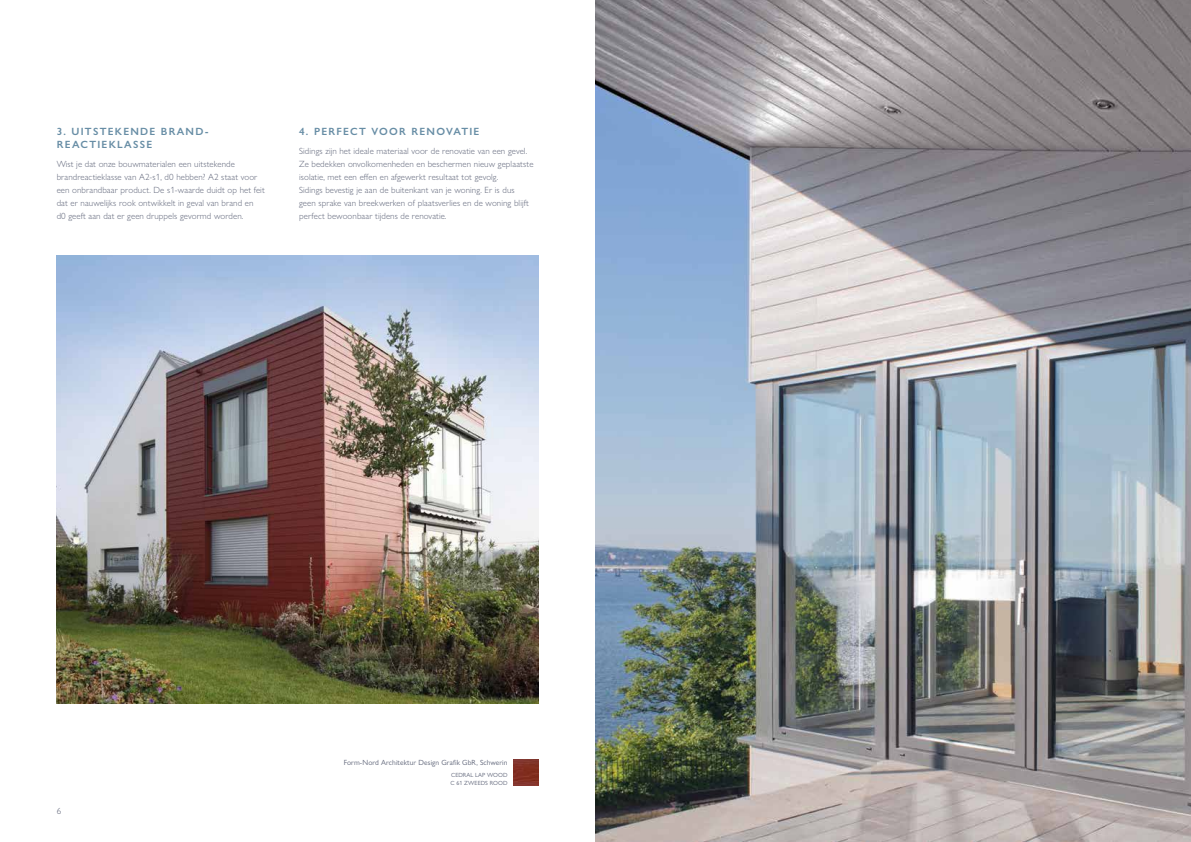
<style>
.page{position:relative;width:1191px;height:842px;background:#fff}
.page>*{position:absolute;margin:0;border:0;box-sizing:border-box;transform-origin:0 0}
.t1{font:600 10.5px/13px "Gill Sans Nova";letter-spacing:.12em;color:#678da5}
.t2{font:300 9px/13px "Gill Sans Nova";letter-spacing:.01em;color:#5e6478}
.t3{font:7.5px "Gill Sans Nova";letter-spacing:.01em;color:#5e6478}
.t4{font:6px/8px "Gill Sans Nova";letter-spacing:.01em;color:#5e6478}
</style>
<div class="page">
<img style="left:513px;top:760px;width:26px;height:25px">
<img style="left:595px;top:0;width:596px;height:842px">
<img style="left:57px;top:256px;width:482px;height:447px">
<p class="t1" style="left:57px;top:125px;width:154px">3. UITSTEKENDE BRAND-<br>REACTIEKLASSE</p>
<p class="t2" style="left:57px;top:157px;width:209px">Wist je dat onze bouwmaterialen een uitstekende brandreactieklasse van A2-s1, d0 hebben? A2 staat voor een onbrandbaar product. De s1-waarde duidt op het feit dat er nauwelijks rook ontwikkelt in geval van brand en d0 geeft aan dat er geen druppels gevormd worden.</p>
<p class="t1" style="left:299px;top:125px;width:182px">4. PERFECT VOOR RENOVATIE</p>
<p class="t2" style="left:299px;top:144px;width:236px">Sidings zijn het ideale materiaal voor de renovatie van een gevel.<br>Ze bedekken onvolkomenheden en beschermen nieuw geplaatste isolatie, met een effen en afgewerkt resultaat tot gevolg.<br>Sidings bevestig je aan de buitenkant van je woning. Er is dus geen sprake van breekwerken of plaatsverlies en de woning blijft perfect bewoonbaar tijdens de renovatie.</p>
<p class="t2" style="left:57px;top:804px;width:6px">6</p>
<p class="t3" style="left:344px;top:758px;width:165px">Form-Nord Architektur Design Grafik GbR, Schwerin</p>
<p class="t4" style="left:450px;top:771px;width:59px">CEDRAL LAP WOOD<br>C 61 ZWEEDS ROOD</p>
</div>
